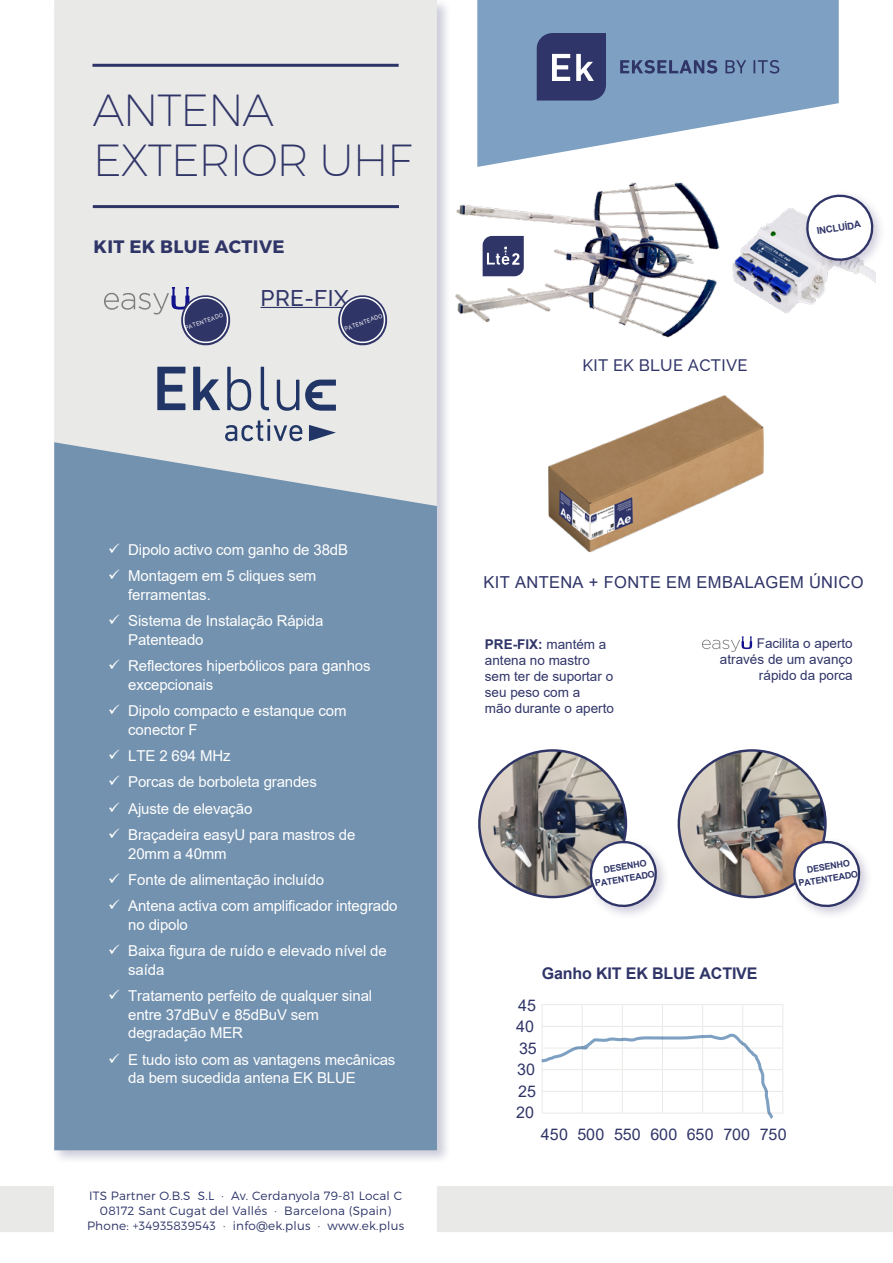
<style>
.page{position:relative;width:893px;height:1263px;background:#fff}
.page>*{position:absolute;margin:0;border:0;box-sizing:border-box;transform-origin:0 0}
.t1{font:200 45px/49.5px "Montserrat";letter-spacing:-.03em;color:#303568}
.t2{font:500 22.5px "Raleway";letter-spacing:.02em;color:#303568}
.t3{font:700 18px "Montserrat";letter-spacing:.02em;color:#303568}
.t4{font:16.5px "Arial";letter-spacing:.02em;color:#303568}
.t5{font:500 16.5px "Raleway";letter-spacing:.02em;color:#303568}
.t6{font:16.05px/21.5px "Arial";color:#303568}
.t7{font:700 16.05px "Arial";letter-spacing:-.01em;color:#303568}
.t8{font:15px/18.8px "Arial";letter-spacing:-.01em;color:#fff}
.t9{font:13.5px/16.2px "Arial";color:#303568}
.t10{font:300 12px/15px "Montserrat";letter-spacing:.02em;color:#2d3568;text-align:center}
.t11{font:700 9.6px "Arial";color:#2f3569}
.t12{font:700 9px/12.5px "Arial";color:#2f3569;text-align:center}
.t13{font:500 6px "Raleway";color:#fff;scale:.9 1}
.s1{font-weight:700}
</style>
<div class="page">
<svg style="left:477px;top:0;width:362px;height:167px;fill:#7ea0c2"></svg>
<div style="left:52px;top:0;width:399px;height:1164px;background:#303568;opacity:.25"></div>
<div style="left:54px;top:0;width:383px;height:442px;background:#e9e9e7"></div>
<div style="left:0;top:1186px;width:54px;height:46px;background:#e9e9e7"></div>
<div style="left:437px;top:1186px;width:456px;height:46px;background:#e9e9e7"></div>
<div style="left:54px;top:442px;width:383px;height:708px;background:#7392af"></div>
<hr style="left:92px;top:64px;width:307px;height:3px;background:#2d3568">
<hr style="left:93px;top:205px;width:306px;height:3px;background:#2d3568">
<svg style="left:537px;top:33px;width:69px;height:68px;background:#484e7c"></svg>
<svg style="left:620px;top:60px;width:97px;height:14px"></svg>
<svg style="left:725px;top:60px;width:21px;height:13px"></svg>
<svg style="left:753px;top:60px;width:26px;height:14px"></svg>
<svg style="left:157px;top:367px;width:28px;height:43px"></svg>
<svg style="left:193px;top:367px;width:27px;height:43px"></svg>
<svg style="left:227px;top:367px;width:24px;height:44px"></svg>
<svg style="left:261px;top:367px;width:8px;height:43px"></svg>
<svg style="left:277px;top:380px;width:22px;height:31px"></svg>
<svg style="left:305px;top:380px;width:31px;height:31px"></svg>
<svg style="left:225px;top:419px;width:77px;height:22px;background:#afb5c1"></svg>
<svg style="left:309px;top:425px;width:27px;height:16px"></svg>
<svg style="left:104px;top:287px;width:128px;height:61px;background:#b8b9c6"></svg>
<hr style="left:261px;top:307px;width:87px;height:1px;background:#303568">
<svg style="left:336px;top:293px;width:53px;height:55px;background:#7d809d"></svg>
<img style="left:447px;top:170px;width:250px;height:179px">
<img style="left:479px;top:750px;width:147px;height:147px;border-radius:73px">
<div style="left:585px;top:836px;width:85px;height:84px;background:#3b346c;opacity:.25"></div>
<svg style="left:589px;top:840px;width:69px;height:68px"></svg>
<img style="left:679px;top:750px;width:146px;height:147px;border-radius:73px">
<svg style="left:702px;top:636px;width:50px;height:16px"></svg>
<div style="left:789px;top:836px;width:84px;height:84px;background:#3b346c;opacity:.25"></div>
<svg style="left:792px;top:840px;width:69px;height:68px"></svg>
<svg style="left:483px;top:236px;width:41px;height:40px;background:#494e7a"></svg>
<hr style="left:542px;top:1004px;width:40px;height:1px;background:#e9e9e7">
<hr style="left:582px;top:1004px;width:40px;height:1px;background:#e9e9e7">
<hr style="left:622px;top:1004px;width:40px;height:1px;background:#e9e9e7">
<hr style="left:662px;top:1004px;width:41px;height:1px;background:#e9e9e7">
<hr style="left:703px;top:1004px;width:40px;height:1px;background:#e9e9e7">
<hr style="left:743px;top:1004px;width:40px;height:1px;background:#e9e9e7">
<svg style="left:541px;top:1005px;width:242px;height:114px"></svg>
<img style="left:697px;top:198px;width:178px;height:117px">
<div style="left:802px;top:190px;width:84px;height:84px;background:#3b346c;opacity:.25"></div>
<svg style="left:805px;top:193px;width:69px;height:69px"></svg>
<img style="left:548px;top:395px;width:216px;height:158px">
<h1 class="t1" style="left:93px;top:84px;width:321px">ANTENA<br>EXTERIOR UHF</h1>
<p class="t3" style="left:94px;top:235px;width:193px">KIT EK BLUE ACTIVE</p>
<h2 class="t2" style="left:261px;top:285px;width:89px">PRE-FIX</h2>
<p class="t13" style="left:184px;top:323px;width:46px;rotate:-20deg">PATENTEADO</p>
<p class="t13" style="left:343px;top:324px;width:46px;rotate:-20deg">PATENTEADO</p>
<p class="t8" style="left:108px;top:540px;width:241px">✓ Dipolo activo com ganho de 38dB</p>
<p class="t8" style="left:128px;top:567px;width:190px;text-indent:-20px">✓ Montagem em 5 cliques sem ferramentas.</p>
<p class="t8" style="left:128px;top:611px;width:197px;text-indent:-20px">✓ Sistema de Instalação Rápida<br>Patenteado</p>
<p class="t8" style="left:128px;top:656px;width:244px;text-indent:-20px">✓ Reflectores hiperbólicos para ganhos excepcionais</p>
<p class="t8" style="left:128px;top:701px;width:220px;text-indent:-20px">✓ Dipolo compacto e estanque com conector F</p>
<p class="t8" style="left:108px;top:746px;width:124px">✓ LTE 2 694 MHz</p>
<p class="t8" style="left:108px;top:773px;width:210px">✓ Porcas de borboleta grandes</p>
<p class="t8" style="left:108px;top:799px;width:146px">✓ Ajuste de elevação</p>
<p class="t8" style="left:128px;top:825px;width:229px;text-indent:-20px">✓ Braçadeira easyU para mastros de<br>20mm a 40mm</p>
<p class="t8" style="left:108px;top:870px;width:217px">✓ Fonte de alimentação incluído</p>
<p class="t8" style="left:128px;top:896px;width:271px;text-indent:-20px">✓ Antena activa com amplificador integrado no dipolo</p>
<p class="t8" style="left:128px;top:941px;width:260px;text-indent:-20px">✓ Baixa figura de ruído e elevado nível de saída</p>
<p class="t8" style="left:128px;top:986px;width:245px;text-indent:-20px">✓ Tratamento perfeito de qualquer sinal entre 37dBuV e 85dBuV sem degradação MER</p>
<p class="t8" style="left:128px;top:1050px;width:269px;text-indent:-20px">✓ E tudo isto com as vantagens mecânicas da bem sucedida antena EK BLUE</p>
<p class="t10" style="left:87px;top:1188px;width:319px">ITS Partner O.B.S S.L · Av. Cerdanyola 79-81 Local C<br>08172 Sant Cugat del Vallés · Barcelona (Spain)<br>Phone: +34935839543 · info@ek.plus · www.ek.plus</p>
<p class="t5" style="left:582px;top:355px;width:167px">KIT EK BLUE ACTIVE</p>
<p class="t11" style="left:816px;top:224px;width:46px;rotate:-9deg">INCLUÍDA</p>
<p class="t4" style="left:483px;top:571px;width:381px">KIT ANTENA + FONTE EM EMBALAGEM ÚNICO</p>
<p class="t9" style="left:485px;top:636px;width:131px"><span class="s1">PRE-FIX:</span> mantém a antena no mastro sem ter de suportar o seu peso com a<br>mão durante o aperto</p>
<p class="t12" style="left:592px;top:865px;width:62px;rotate:-9deg">DESENHO<br>PATENTEADO</p>
<p class="t9" style="left:720px;top:635px;width:134px;text-align:right">Facilita o aperto através de um avanço rápido da porca</p>
<p class="t12" style="left:796px;top:865px;width:62px;rotate:-9deg">DESENHO<br>PATENTEADO</p>
<p class="t7" style="left:542px;top:962px;width:217px">Ganho KIT EK BLUE ACTIVE</p>
<p class="t6" style="left:516px;top:994px;width:22px">45<br>40<br>35<br>30<br>25<br>20</p>
<p class="t6" style="left:541px;top:1123px;width:247px">450 500 550 600 650 700 750</p>
</div>
